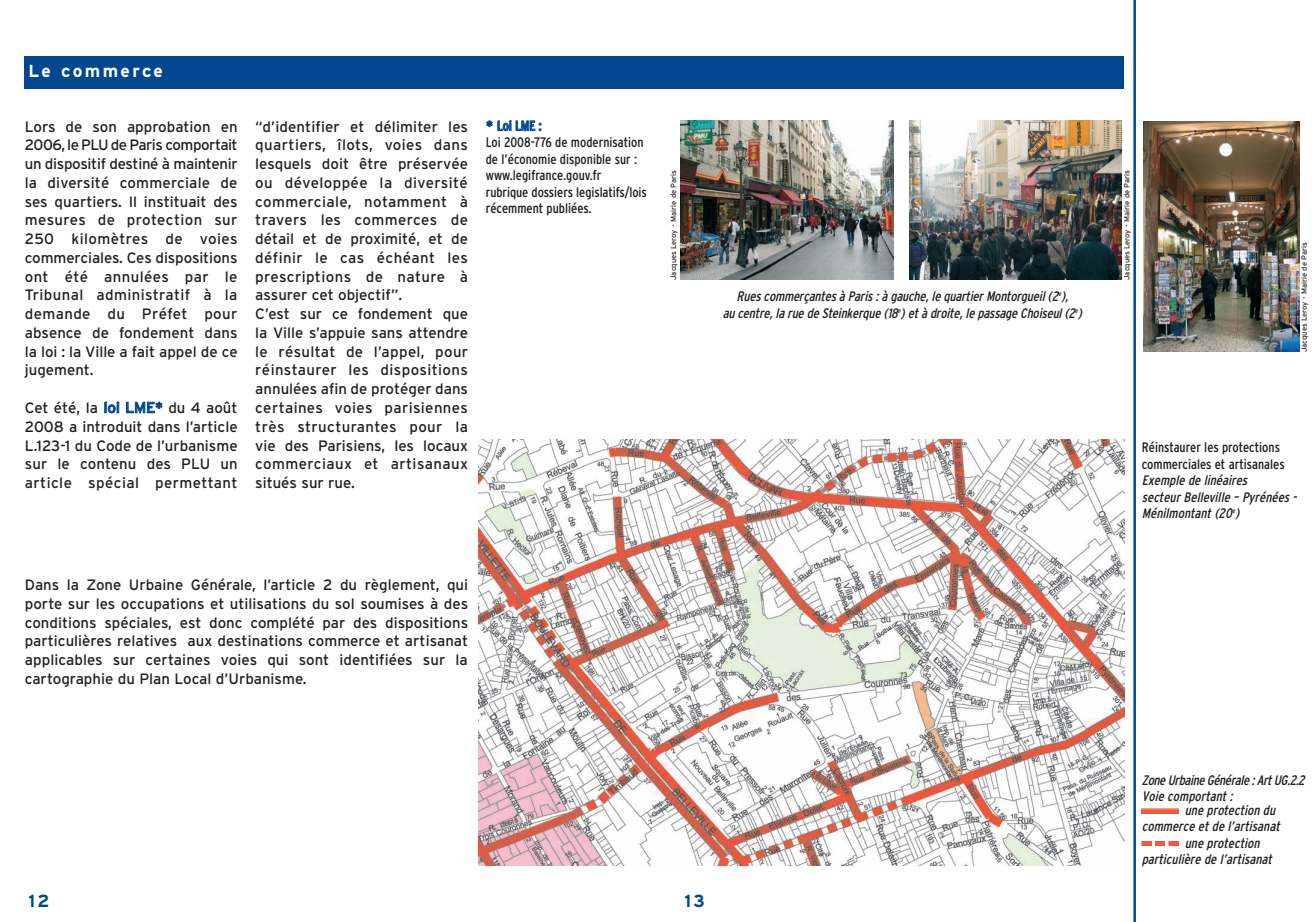
<style>
.page{position:relative;width:1312px;height:922px;background:#fff}
.page>*{position:absolute;margin:0;border:0;box-sizing:border-box;transform-origin:0 0}
.t1{font:700 17.5px "Interstate";letter-spacing:.13em;color:#fff}
.t2{font:700 17.5px "Interstate";color:#014890}
.t3{font:15px/18.8px "Interstate";letter-spacing:.005em;color:#231f20;text-align:justify}
.t4{font:italic condensed 13.75px/16.5px "Interstate";letter-spacing:-.015em;color:#231f20}
.t5{font:condensed 13.75px/16.5px "Interstate";color:#231f20}
.t6{font:7.5px "Interstate";color:#231f20}
.s1{color:#014890}
.s2{font-stretch:normal;color:#014890}
</style>
<div class="page">
<hr style="left:1133px;top:0;width:2px;height:921px;background:#014890">
<div style="left:25px;top:57px;width:1098px;height:32px;background:#014890"></div>
<img style="left:478px;top:439px;width:645px;height:426px">
<img style="left:680px;top:120px;width:213px;height:160px">
<img style="left:909px;top:120px;width:212px;height:160px">
<img style="left:1143px;top:121px;width:156px;height:231px">
<img style="left:1141px;top:808px;width:37px;height:5px">
<svg style="left:1141px;top:841px;width:37px;height:4px"></svg>
<p class="t1" style="left:28px;top:61px;width:136px">Le commerce</p>
<p class="t3" style="left:25px;top:117px;width:214px">Lors de son approbation en 2006, le PLU de Paris comportait un dispositif destiné à maintenir la diversité commerciale de ses quartiers. Il instituait des mesures de protection sur 250 kilomètres de voies commerciales. Ces dispositions ont été annulées par le Tribunal administratif à la demande du Préfet pour absence de fondement dans la loi : la Ville a fait appel de ce jugement.</p>
<p class="t3" style="left:25px;top:398px;width:214px">Cet été, la <span class="s1">loi LME*</span> du 4 août 2008 a introduit dans l’article L.123-1 du Code de l’urbanisme sur le contenu des PLU un article spécial permettant</p>
<p class="t3" style="left:255px;top:117px;width:214px;text-align:left">“d’identifier et délimiter les quartiers, îlots, voies dans lesquels doit être préservée ou développée la diversité commerciale, notamment à travers les commerces de détail et de proximité, et de définir le cas échéant les prescriptions de nature à assurer cet objectif”.<br>C’est sur ce fondement que la Ville s’appuie sans attendre le résultat de l’appel, pour réinstaurer les dispositions annulées afin de protéger dans certaines voies parisiennes très structurantes pour la vie des Parisiens, les locaux commerciaux et artisanaux situés sur rue.</p>
<p class="t5" style="left:485px;top:117px;width:162px"><span class="s2">*</span> <span class="s1">Loi LME :<br></span>Loi 2008-776 de modernisation de l’économie disponible sur : www.legifrance.gouv.fr rubrique dossiers legislatifs/lois récemment publiées.</p>
<p class="t3" style="left:25px;top:575px;width:445px">Dans la Zone Urbaine Générale, l’article 2 du règlement, qui porte sur les occupations et utilisations du sol soumises à des conditions spéciales, est donc complété par des dispositions particulières relatives aux destinations commerce et artisanat applicables sur certaines voies qui sont identifiées sur la cartographie du Plan Local d’Urbanisme.</p>
<p class="t6" style="left:669px;top:280px;width:111px;rotate:-90deg">Jacques Leroy - Mairie de Paris</p>
<p class="t6" style="left:1122px;top:280px;width:111px;rotate:-90deg">Jacques Leroy - Mairie de Paris</p>
<p class="t4" style="left:722px;top:288px;width:363px;text-align:center">Rues commerçantes à Paris :à gauche,le q uartierMontorg ueil(2<sup>e</sup>),<br>au centre,la rue de Steinkerq ue (18<sup>e</sup>)età droite,le passage Choiseul(2<sup>e</sup>)</p>
<p class="t6" style="left:1299px;top:352px;width:111px;rotate:-90deg">Jacques Leroy - Mairie de Paris</p>
<p class="t5" style="left:1141px;top:439px;width:144px">Réinstaurer les protections commerciales et artisanales</p>
<p class="t4" style="left:1141px;top:472px;width:159px">Exemple de linéaires<br>secteur Belleville – Pyrénées -<br>Ménilmontant (20<sup>e</sup>)</p>
<p class="t2" style="left:28px;top:890px;width:23px">12</p>
<p class="t2" style="left:684px;top:890px;width:22px">13</p>
<p class="t4" style="left:1141px;top:771px;width:167px">Zone Urbaine Générale :Art UG.2.2<br>Voie comportant :</p>
<p class="t4" style="left:1184px;top:801px;width:94px">une protection du</p>
<p class="t4" style="left:1141px;top:818px;width:142px">commerce et de l’artisanat</p>
<p class="t4" style="left:1184px;top:834px;width:79px">une protection</p>
<p class="t4" style="left:1141px;top:851px;width:134px">particulière de l’artisanat</p>
</div>
